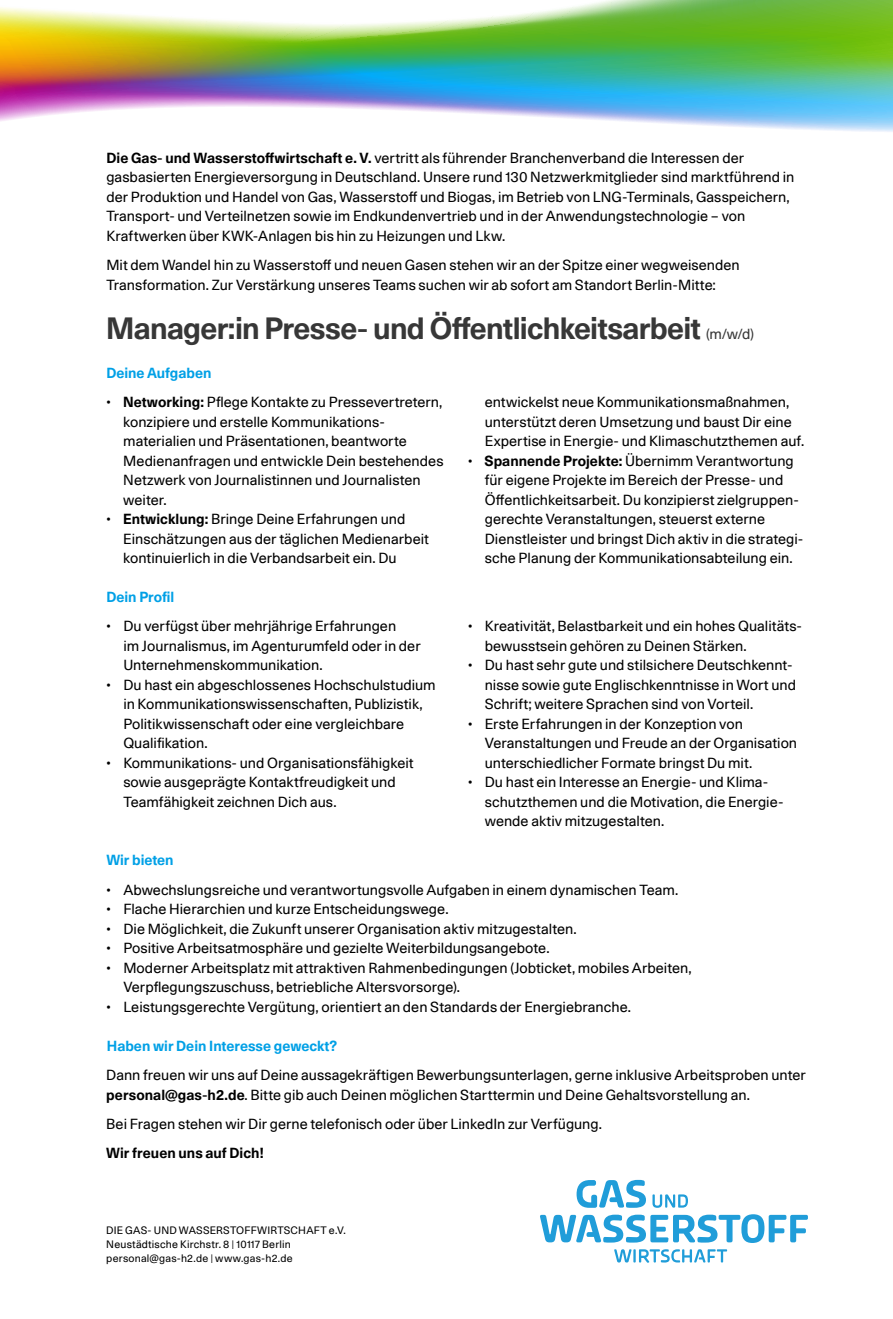
<style>
.page{position:relative;width:893px;height:1319px;background:#fff}
.page>*{position:absolute;margin:0;border:0;box-sizing:border-box;transform-origin:0 0}
.t1{font:700 30px "Unica 77 LLTT";letter-spacing:-.02em;color:#373737}
.t2{font:14.25px/19.5px "Unica 77 LLTT";color:#000}
.t3{font:700 14.25px "Unica 77 LLTT";color:#00a0e6}
.t4{font:700 14.25px "Unica 77 LLTT";letter-spacing:.005em;color:#000}
.t5{font:10.5px/14px "Unica 77 LLTT";letter-spacing:.02em;color:#000}
.t6{font:10.5px "Unica 77 LL";letter-spacing:.02em;color:#000}
.s1{font-weight:700}
.s2{font-weight:400;font-size:14.25px}
.s3{font-weight:300;font-size:12px}
.s4{font-family:"Unica 77 LLTT";font-weight:300;font-size:12px}
</style>
<div class="page">
<img style="left:0;top:0;width:893px;height:132px">
<hr style="left:633px;top:1248px;width:3px;height:14px;background:#209dd9">
<svg style="left:639px;top:1249px;width:88px;height:13px"></svg>
<svg style="left:614px;top:1249px;width:17px;height:13px"></svg>
<svg style="left:652px;top:1194px;width:36px;height:13px"></svg>
<svg style="left:577px;top:1179px;width:69px;height:28px"></svg>
<svg style="left:540px;top:1214px;width:268px;height:28px"></svg>
<p class="t2" style="left:106px;top:148px;width:690px"><span class="s1">Die Gas- und Wasserstoffwirtschaft e. V.</span> vertritt als führender Branchenverband die Interessen der gasbasierten Energieversorgung in Deutschland. Unsere rund 130 Netzwerkmitglieder sind marktführend in der Produktion und Handel von Gas, Wasserstoff und Biogas, im Betrieb von LNG-Terminals, Gasspeichern, Transport- und Verteilnetzen sowie im Endkundenvertrieb und in der Anwendungstechnologie – von Kraftwerken über KWK-Anlagen bis hin zu Heizungen und Lkw.</p>
<p class="t2" style="left:106px;top:255px;width:635px">Mit dem Wandel hin zu Wasserstoff und neuen Gasen stehen wir an der Spitze einer wegweisenden<br>Transformation. Zur Verstärkung unseres Teams suchen wir ab sofort am Standort Berlin-Mitte:</p>
<h1 class="t1" style="left:106px;top:307px;width:649px">Manager:in Presse- und Öffentlichkeitsarbeit <span class="s2">(m/w/d)</span></h1>
<p class="t3" style="left:106px;top:362px;width:107px">Deine Aufgaben</p>
<p class="t2" style="left:123px;top:392px;width:322px;text-indent:-17px">• <span class="s1">Networking:</span> Pflege Kontakte zu Pressevertretern, konzipiere und erstelle Kommunikations&shy;materialien und Präsentationen, beantworte Medienanfragen und entwickle Dein bestehendes Netzwerk von Journalistinnen und Journalisten weiter.</p>
<p class="t2" style="left:123px;top:509px;width:307px;text-indent:-17px">• <span class="s1">Entwicklung:</span> Bringe Deine Erfahrungen und<br>Einschätzungen aus der täglichen Medienarbeit kontinuierlich in die Verbandsarbeit ein. Du</p>
<p class="t3" style="left:106px;top:587px;width:69px">Dein Profil</p>
<p class="t2" style="left:123px;top:616px;width:299px;text-indent:-17px">• Du verfügst über mehrjährige Erfahrungen<br>im Journalismus, im Agenturumfeld oder in der<br>Unternehmenskommunikation.</p>
<p class="t2" style="left:123px;top:674px;width:314px;text-indent:-17px">• Du hast ein abgeschlossenes Hochschulstudium in Kommunikationswissenschaften, Publizistik, Politikwissenschaft oder eine vergleichbare Qualifikation.</p>
<p class="t2" style="left:123px;top:752px;width:292px;text-indent:-17px">• Kommunikations- und Organisationsfähigkeit sowie ausgeprägte Kontaktfreudigkeit und<br>Teamfähigkeit zeichnen Dich aus.</p>
<p class="t3" style="left:106px;top:850px;width:69px">Wir bieten</p>
<p class="t2" style="left:485px;top:392px;width:321px">entwickelst neue Kommunikationsmaßnahmen, unterstützt deren Umsetzung und baust Dir eine<br>Expertise in Energie- und Klimaschutzthemen auf.</p>
<p class="t2" style="left:485px;top:450px;width:320px;text-indent:-17px">• <span class="s1">Spannende Projekte:</span> Übernimm Verantwortung für eigene Projekte im Bereich der Presse- und Öffentlichkeitsarbeit. Du konzipierst zielgruppen&shy;gerechte Veranstaltungen, steuerst externe Dienstleister und bringst Dich aktiv in die strategi&shy;sche Planung der Kommunikationsabteilung ein.</p>
<p class="t2" style="left:485px;top:616px;width:319px;text-indent:-17px">• Kreativität, Belastbarkeit und ein hohes Qualitäts&shy;bewusstsein gehören zu Deinen Stärken.</p>
<p class="t2" style="left:485px;top:655px;width:313px;text-indent:-17px">• Du hast sehr gute und stilsichere Deutschkennt&shy;nisse sowie gute Englischkenntnisse in Wort und<br>Schrift; weitere Sprachen sind von Vorteil.</p>
<p class="t2" style="left:485px;top:713px;width:314px;text-indent:-17px">• Erste Erfahrungen in der Konzeption von<br>Veranstaltungen und Freude an der Organisation unterschiedlicher Formate bringst Du mit.</p>
<p class="t2" style="left:485px;top:772px;width:300px;text-indent:-17px">• Du hast ein Interesse an Energie- und Klima&shy;schutzthemen und die Motivation, die Energie&shy;wende aktiv mitzugestalten.</p>
<p class="t2" style="left:106px;top:879px;width:574px">• Abwechslungsreiche und verantwortungsvolle Aufgaben in einem dynamischen Team.</p>
<p class="t2" style="left:106px;top:898px;width:344px">• Flache Hierarchien und kurze Entscheidungswege.</p>
<p class="t2" style="left:106px;top:918px;width:472px">• Die Möglichkeit, die Zukunft unserer Organisation aktiv mitzugestalten.</p>
<p class="t2" style="left:106px;top:937px;width:445px">• Positive Arbeitsatmosphäre und gezielte Weiterbildungsangebote.</p>
<p class="t2" style="left:123px;top:957px;width:570px;text-indent:-17px">• Moderner Arbeitsplatz mit attraktiven Rahmenbedingungen (Jobticket, mobiles Arbeiten,<br>Verpflegungszuschuss, betriebliche Altersvorsorge).</p>
<p class="t2" style="left:106px;top:996px;width:526px">• Leistungsgerechte Vergütung, orientiert an den Standards der Energiebranche.</p>
<p class="t3" style="left:107px;top:1035px;width:232px">Haben wir Dein Interesse geweckt?</p>
<p class="t2" style="left:106px;top:1064px;width:701px">Dann freuen wir uns auf Deine aussagekräftigen Bewerbungsunterlagen, gerne inklusive Arbeitsproben unter <span class="s1">personal@gas-h2.de</span>. Bitte gib auch Deinen möglichen Starttermin und Deine Gehaltsvorstellung an.</p>
<p class="t2" style="left:106px;top:1113px;width:497px">Bei Fragen stehen wir Dir gerne telefonisch oder über LinkedIn zur Verfügung.</p>
<p class="t4" style="left:106px;top:1143px;width:159px">Wir freuen uns auf Dich!</p>
<p class="t5" style="left:106px;top:1222px;width:241px">DIE GAS- UND WASSERSTOFFWIRTSCHAFT e.V.<br>Neustädtische Kirchstr. 8 <span class="s3">|</span> 10117 Berlin</p>
<p class="t6" style="left:106px;top:1251px;width:188px">personal@gas-h2.de <span class="s4">|</span> www.gas-h2.de</p>
</div>
